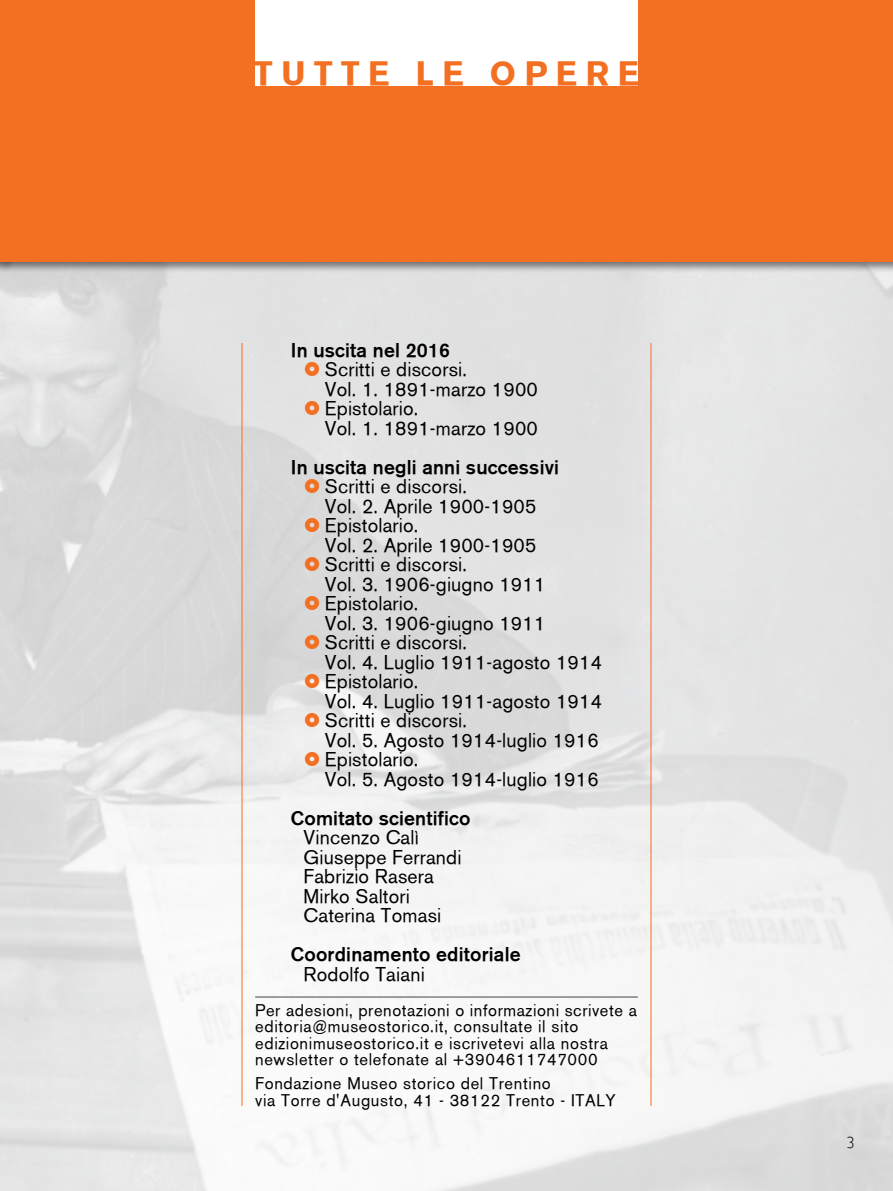
<style>
.page{position:relative;width:893px;height:1191px;background:#fff}
.page>*{position:absolute;margin:0;border:0;box-sizing:border-box;transform-origin:0 0}
.t1{font:33px "Berthold Akzidenz Grotesk BE Bold";letter-spacing:.26em;color:#f36f21}
.t2{font:19.5px/19.5px "Berthold Akzidenz Grotesk BE";letter-spacing:.01em;color:#000}
.t3{font:19.5px "Berthold Akzidenz Grotesk BE Medium";letter-spacing:.01em;color:#000}
.t4{font:16.5px/16.5px "Berthold Akzidenz Grotesk BE";letter-spacing:.04em;color:#000}
.t5{font:300 16.5px "Gill Sans";color:#000}
</style>
<div class="page">
<div style="left:0;top:0;width:893px;height:273px;background:#000;opacity:.5"></div>
<div style="left:0;top:0;width:893px;height:261px;background:#f36f21"></div>
<div style="left:255px;top:0;width:383px;height:85px;background:#fff"></div>
<hr style="left:651px;top:343px;width:1px;height:763px;background:#f36f21">
<hr style="left:242px;top:343px;width:1px;height:763px;background:#f36f21">
<hr style="left:255px;top:996px;width:383px;height:1px;background:#434343">
<svg style="left:305px;top:362px;width:36px;height:15px"></svg>
<svg style="left:305px;top:401px;width:36px;height:15px"></svg>
<svg style="left:305px;top:479px;width:36px;height:15px"></svg>
<svg style="left:305px;top:518px;width:36px;height:15px"></svg>
<svg style="left:305px;top:557px;width:36px;height:15px"></svg>
<svg style="left:305px;top:596px;width:36px;height:15px"></svg>
<svg style="left:305px;top:635px;width:36px;height:15px"></svg>
<svg style="left:305px;top:674px;width:36px;height:15px"></svg>
<svg style="left:305px;top:713px;width:36px;height:15px"></svg>
<svg style="left:305px;top:752px;width:36px;height:15px"></svg>
<h1 class="t1" style="left:254px;top:54px;width:386px">TUTTE LE OPERE</h1>
<p class="t3" style="left:291px;top:338px;width:161px">In uscita nel 2016</p>
<p class="t2" style="left:325px;top:360px;width:215px">Scritti e discorsi.<br>Vol. 1. 1891-marzo 1900<br>Epistolario.<br>Vol. 1. 1891-marzo 1900</p>
<p class="t3" style="left:291px;top:455px;width:270px">In uscita negli anni successivi</p>
<p class="t2" style="left:325px;top:477px;width:279px">Scritti e discorsi.<br>Vol. 2. Aprile 1900-1905<br>Epistolario.<br>Vol. 2. Aprile 1900-1905<br>Scritti e discorsi.<br>Vol. 3. 1906-giugno 1911<br>Epistolario.<br>Vol. 3. 1906-giugno 1911<br>Scritti e discorsi.<br>Vol. 4. Luglio 1911-agosto 1914<br>Epistolario.<br>Vol. 4. Luglio 1911-agosto 1914<br>Scritti e discorsi.<br>Vol. 5. Agosto 1914-luglio 1916<br>Epistolario.<br>Vol. 5. Agosto 1914-luglio 1916</p>
<p class="t3" style="left:291px;top:806px;width:181px">Comitato scientifico</p>
<p class="t2" style="left:304px;top:828px;width:159px">Vincenzo Calì<br>Giuseppe Ferrandi<br>Fabrizio Rasera<br>Mirko Saltori<br>Caterina Tomasi</p>
<p class="t3" style="left:291px;top:942px;width:231px">Coordinamento editoriale</p>
<p class="t2" style="left:304px;top:964px;width:123px">Rodolfo Taiani</p>
<p class="t4" style="left:255px;top:1001px;width:383px">Per adesioni, prenotazioni o informazioni scrivete a editoria@museostorico.it, consultate il sito edizionimuseostorico.it e iscrivetevi alla nostra newsletter o telefonate al +3904611747000</p>
<p class="t4" style="left:255px;top:1075px;width:362px">Fondazione Museo storico del Trentino<br>via Torre d'Augusto, 41 - 38122 Trento - ITALY</p>
<p class="t5" style="left:846px;top:1129px;width:10px">3</p>
</div>
